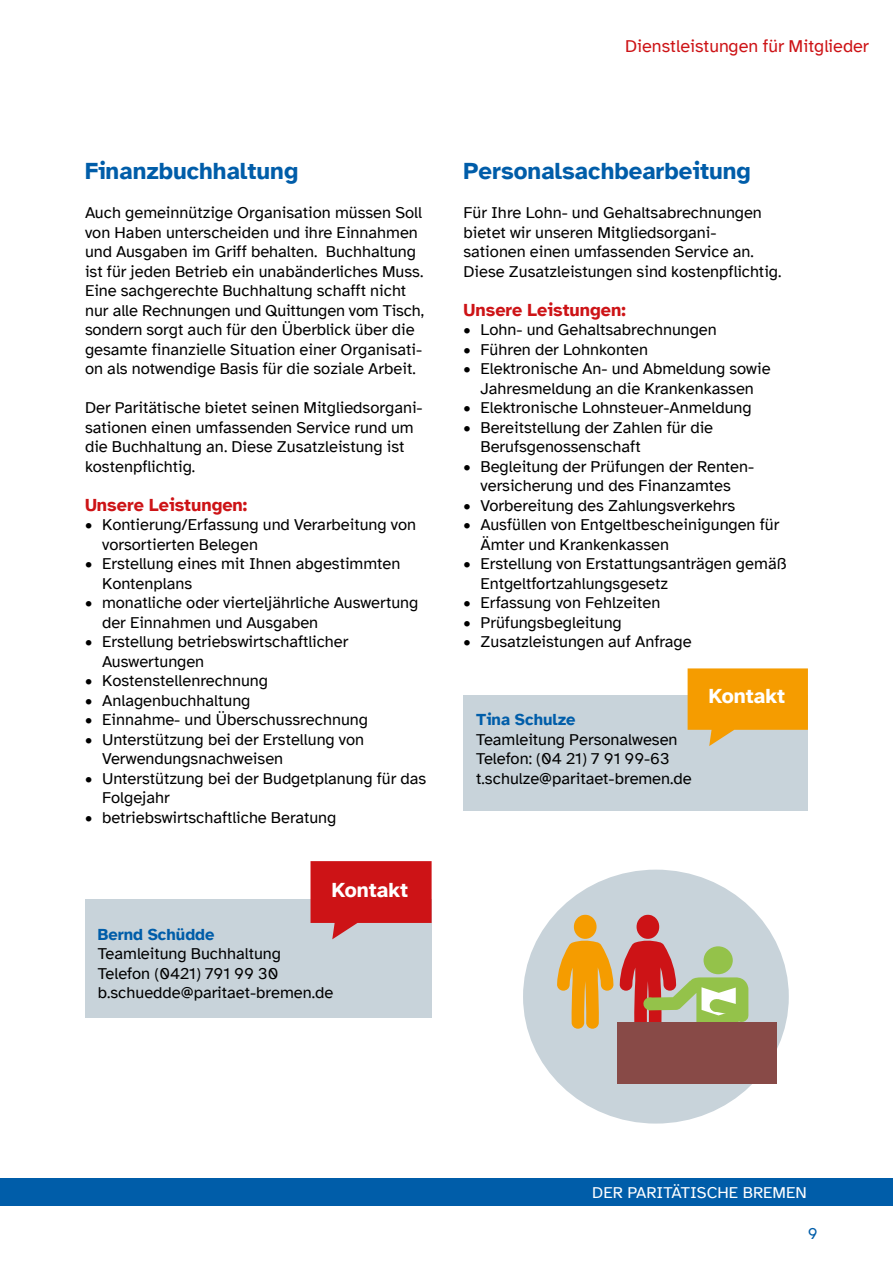
<style>
.page{position:relative;width:893px;height:1263px;background:#fff}
.page>*{position:absolute;margin:0;border:0;box-sizing:border-box;transform-origin:0 0}
.t1{font:700 24px "Atkinson Hyperlegible";color:#005da9}
.t2{font:700 21px "Atkinson Hyperlegible";color:#fff}
.t3{font:700 18px "Atkinson Hyperlegible";color:#cd1316}
.t4{font:18px "Atkinson Hyperlegible";color:#cd1316}
.t5{font:16.5px/19.5px "Atkinson Hyperlegible";color:#000}
.t6{font:700 16.5px "Atkinson Hyperlegible";color:#005da9}
.t7{font:16.5px "Atkinson Hyperlegible";color:#fff}
.t8{font:16.5px "Atkinson Hyperlegible";color:#005da9}
</style>
<div class="page">
<div style="left:0;top:1178px;width:893px;height:27px;background:#005da9"></div>
<div style="left:523px;top:870px;width:266px;height:253px;background:#c8d3da;border-radius:50%"></div>
<svg style="left:557px;top:915px;width:57px;height:114px"></svg>
<svg style="left:620px;top:915px;width:128px;height:107px"></svg>
<div style="left:617px;top:1022px;width:159px;height:61px;background:#884a47"></div>
<div style="left:85px;top:899px;width:347px;height:118px;background:#c8d3da"></div>
<svg style="left:310px;top:861px;width:122px;height:78px"></svg>
<div style="left:463px;top:696px;width:345px;height:115px;background:#c8d3da"></div>
<svg style="left:688px;top:668px;width:120px;height:78px"></svg>
<p class="t4" style="left:625px;top:36px;width:245px">Dienstleistungen für Mitglieder</p>
<h1 class="t1" style="left:85px;top:157px;width:215px">Finanzbuchhaltung</h1>
<p class="t5" style="left:85px;top:203px;width:340px">Auch gemeinnützige Organisation müssen Soll von Haben unterscheiden und ihre Einnahmen und Ausgaben im Griff behalten. Buchhaltung ist für jeden Betrieb ein unabänderliches Muss.<br>Eine sachgerechte Buchhaltung schafft nicht nur alle Rechnungen und Quittungen vom Tisch, sondern sorgt auch für den Überblick über die gesamte finanzielle Situation einer Organisati&shy;on als notwendige Basis für die soziale Arbeit.</p>
<p class="t5" style="left:85px;top:398px;width:339px">Der Paritätische bietet seinen Mitgliedsorgani&shy;sationen einen umfassenden Service rund um die Buchhaltung an. Diese Zusatzleistung ist kostenpflichtig.</p>
<p class="t3" style="left:85px;top:494px;width:164px">Unsere Leistungen:</p>
<p class="t5" style="left:102px;top:515px;width:316px;text-indent:-17px">• Kontierung/Erfassung und Verarbeitung von vorsortierten Belegen</p>
<p class="t5" style="left:102px;top:554px;width:300px;text-indent:-17px">• Erstellung eines mit Ihnen abgestimmten<br>Kontenplans</p>
<p class="t5" style="left:102px;top:593px;width:318px;text-indent:-17px">• monatliche oder vierteljährliche Auswertung der Einnahmen und Ausgaben</p>
<p class="t5" style="left:102px;top:632px;width:248px;text-indent:-17px">• Erstellung betriebswirtschaftlicher<br>Auswertungen</p>
<p class="t5" style="left:85px;top:671px;width:184px">• Kostenstellenrechnung</p>
<p class="t5" style="left:85px;top:691px;width:167px">• Anlagenbuchhaltung</p>
<p class="t5" style="left:85px;top:710px;width:284px">• Einnahme- und Überschussrechnung</p>
<p class="t5" style="left:102px;top:730px;width:264px;text-indent:-17px">• Unterstützung bei der Erstellung von<br>Verwendungsnachweisen</p>
<p class="t5" style="left:102px;top:769px;width:326px;text-indent:-17px">• Unterstützung bei der Budgetplanung für das<br>Folgejahr</p>
<p class="t5" style="left:85px;top:808px;width:253px">• betriebswirtschaftliche Beratung</p>
<p class="t2" style="left:332px;top:877px;width:78px">Kontakt</p>
<p class="t6" style="left:98px;top:924px;width:118px">Bernd Schüdde</p>
<p class="t5" style="left:98px;top:944px;width:237px">Teamleitung Buchhaltung<br>Telefon (0421) 791 99 30 b.schuedde@paritaet-bremen.de</p>
<h1 class="t1" style="left:463px;top:157px;width:289px">Personalsachbearbeitung</h1>
<p class="t5" style="left:463px;top:203px;width:320px">Für Ihre Lohn- und Gehaltsabrechnungen bietet wir unseren Mitgliedsorgani&shy;sationen einen umfassenden Service an.<br>Diese Zusatzleistungen sind kostenpflichtig.</p>
<p class="t3" style="left:463px;top:299px;width:164px">Unsere Leistungen:</p>
<p class="t5" style="left:463px;top:320px;width:255px">• Lohn- und Gehaltsabrechnungen</p>
<p class="t5" style="left:463px;top:340px;width:186px">• Führen der Lohnkonten</p>
<p class="t5" style="left:463px;top:359px;width:309px;text-align:center">• Elektronische An- und Abmeldung sowie<br>Jahresmeldung an die Krankenkassen</p>
<p class="t5" style="left:463px;top:398px;width:290px">• Elektronische Lohnsteuer-Anmeldung</p>
<p class="t5" style="left:480px;top:418px;width:234px;text-indent:-17px">• Bereitstellung der Zahlen für die<br>Berufsgenossenschaft</p>
<p class="t5" style="left:463px;top:457px;width:292px;text-align:center">• Begleitung der Prüfungen der Renten&shy;versicherung und des Finanzamtes</p>
<p class="t5" style="left:463px;top:496px;width:273px">• Vorbereitung des Zahlungsverkehrs</p>
<p class="t5" style="left:480px;top:515px;width:300px;text-indent:-17px">• Ausfüllen von Entgeltbescheinigungen für<br>Ämter und Krankenkassen</p>
<p class="t5" style="left:480px;top:554px;width:307px;text-indent:-17px">• Erstellung von Erstattungsanträgen gemäß<br>Entgeltfortzahlungsgesetz</p>
<p class="t5" style="left:463px;top:593px;width:198px">• Erfassung von Fehlzeiten</p>
<p class="t5" style="left:463px;top:613px;width:160px">• Prüfungsbegleitung</p>
<p class="t5" style="left:463px;top:632px;width:230px">• Zusatzleistungen auf Anfrage</p>
<p class="t6" style="left:476px;top:710px;width:101px">Tina Schulze</p>
<p class="t5" style="left:476px;top:730px;width:217px">Teamleitung Personalwesen<br>Telefon: (04 21) 7 91 99-63 t.schulze@paritaet-bremen.de</p>
<p class="t2" style="left:709px;top:683px;width:78px">Kontakt</p>
<p class="t7" style="left:592px;top:1183px;width:216px">DER PARITÄTISCHE BREMEN</p>
<p class="t8" style="left:808px;top:1224px;width:11px">9</p>
</div>
